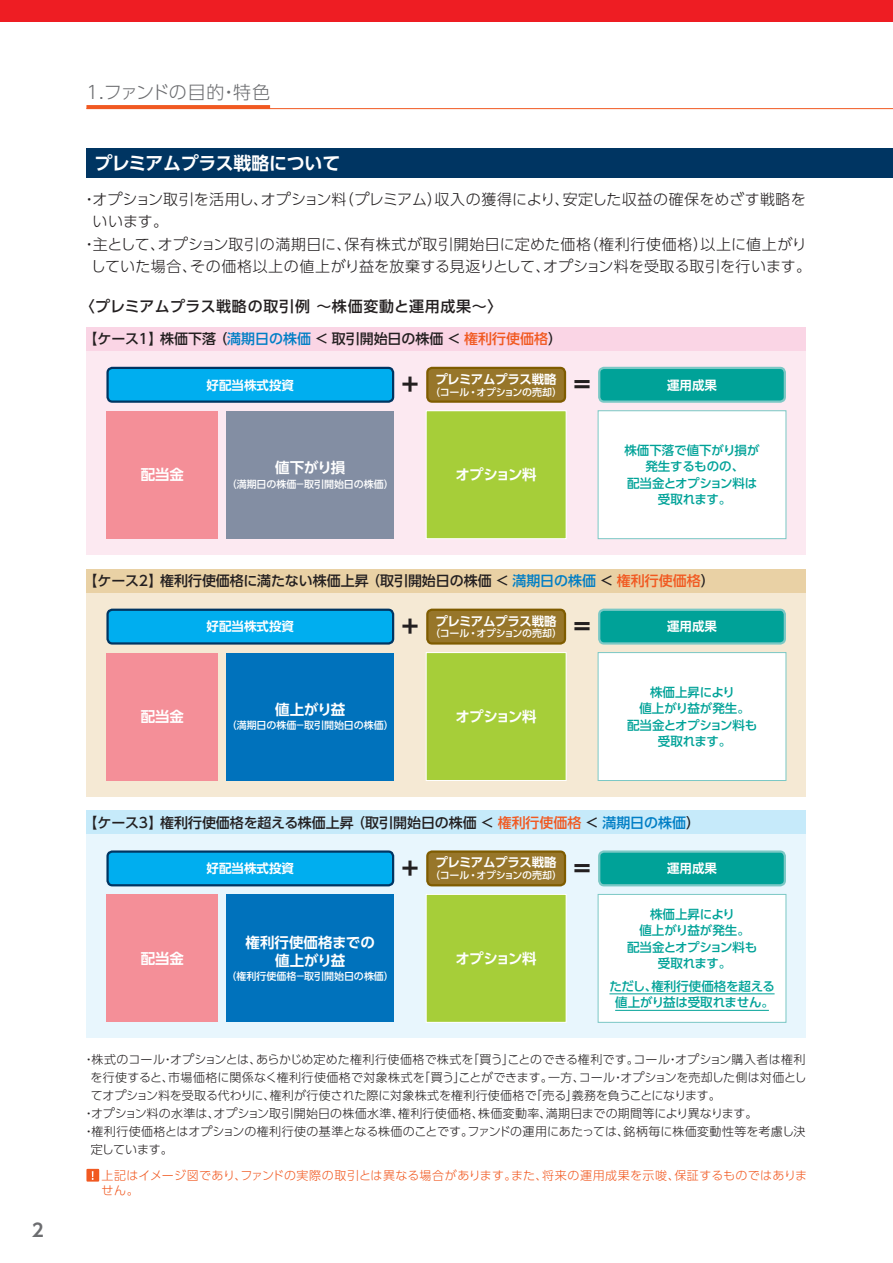
<style>
.page{position:relative;width:893px;height:1263px;background:#fff}
.page>*{position:absolute;margin:0;border:0;box-sizing:border-box;transform-origin:0 0}
.t1{font:800 22.05px "UD Shin Go Pro";color:#231f20}
.t2{font:700 18px "UD Shin Go Pro De";letter-spacing:-.02em;color:#fff}
.t3{font:300 18px "UD Shin Go Pro";letter-spacing:-.025em;color:#6c6d70}
.t4{font:700 18px "UD Shin Go Pro De";color:#6c6d70}
.t5{font:300 15px "UD Shin Go Pro";letter-spacing:.015em;color:#231f20}
.t6{font:300 15px "UD Shin Go Pro";letter-spacing:.04em;color:#231f20}
.t7{font:500 15px "UD Shin Go Pro";letter-spacing:.05em;color:#231f20}
.t8{font:700 14.55px "UD Shin Go Pro De";letter-spacing:-.025em;color:#fff}
.t9{font:700 14.55px/18px "UD Shin Go Pro De";color:#fff;text-align:center}
.t10{font:500 13.95px "UD Shin Go Pro";color:#231f20}
.t11{font:500 12.45px/16.5px "UD Shin Go Pro";letter-spacing:-.01em;color:#00a298;text-align:center}
.t12{font:700 12.45px "UD Shin Go Pro De";color:#fff}
.t13{font:700 12.45px "UD Shin Go Pro De";letter-spacing:-.025em;color:#fff}
.t14{font:300 12px "UD Shin Go Pro";letter-spacing:.005em;color:#231f20}
.t15{font:300 12px/15px "UD Shin Go Pro";letter-spacing:.035em;color:#f15921}
.t16{font:500 10.05px "UD Shin Go Pro";color:#fff}
.t17{font:500 10.05px "UD Shin Go Pro";letter-spacing:-.03em;color:#fff}
.s1{color:#007ec5}
.s2{color:#f15921}
</style>
<div class="page">
<div style="left:0;top:0;width:893px;height:21px;background:#ee1d23"></div>
<div style="left:86px;top:149px;width:807px;height:29px;background:#003562"></div>
<div style="left:86px;top:351px;width:720px;height:204px;background:#fce9f1"></div>
<div style="left:86px;top:593px;width:720px;height:203px;background:#f5e9d4"></div>
<div style="left:86px;top:834px;width:720px;height:204px;background:#e8f6fd"></div>
<div style="left:86px;top:327px;width:720px;height:24px;background:#fad5e5"></div>
<div style="left:86px;top:569px;width:720px;height:24px;background:#e9d1a5"></div>
<div style="left:86px;top:810px;width:720px;height:24px;background:#c6eafa"></div>
<div style="left:226px;top:411px;width:168px;height:128px;background:#838ea3"></div>
<div style="left:226px;top:653px;width:168px;height:127px;background:#0072bc"></div>
<div style="left:226px;top:894px;width:168px;height:128px;background:#0072bc"></div>
<div style="left:426px;top:411px;width:140px;height:128px;background:#a6ce39"></div>
<div style="left:426px;top:410px;width:140px;height:129px;border:1px solid #fff"></div>
<div style="left:426px;top:653px;width:140px;height:127px;background:#a6ce39"></div>
<div style="left:426px;top:652px;width:140px;height:129px;border:1px solid #fff"></div>
<div style="left:426px;top:894px;width:140px;height:128px;background:#a6ce39"></div>
<div style="left:426px;top:894px;width:140px;height:129px;border:1px solid #fff"></div>
<div style="left:598px;top:411px;width:188px;height:128px;background:#fff"></div>
<div style="left:598px;top:410px;width:188px;height:129px;border:1px solid #7bc8c5"></div>
<div style="left:598px;top:653px;width:188px;height:127px;background:#fff"></div>
<div style="left:598px;top:652px;width:188px;height:129px;border:1px solid #7bc8c5"></div>
<div style="left:598px;top:894px;width:188px;height:128px;background:#fff"></div>
<hr style="left:609px;top:993px;width:166px;height:1px;background:#00a298">
<hr style="left:615px;top:1010px;width:154px;height:1px;background:#00a298">
<div style="left:598px;top:894px;width:188px;height:129px;border:1px solid #7bc8c5"></div>
<div style="left:106px;top:411px;width:112px;height:128px;background:#f48f98"></div>
<div style="left:106px;top:653px;width:112px;height:127px;background:#f48f98"></div>
<div style="left:106px;top:894px;width:112px;height:128px;background:#f48f98"></div>
<div style="left:108px;top:368px;width:285px;height:34px;background:#00aeef;border-radius:5px"></div>
<div style="left:106px;top:367px;width:288px;height:36px;border:2px solid #003562;border-radius:5px"></div>
<div style="left:108px;top:610px;width:285px;height:33px;background:#00aeef;border-radius:5px"></div>
<div style="left:106px;top:609px;width:288px;height:36px;border:2px solid #003562;border-radius:5px"></div>
<div style="left:108px;top:851px;width:285px;height:34px;background:#00aeef;border-radius:5px"></div>
<div style="left:106px;top:850px;width:288px;height:36px;border:2px solid #003562;border-radius:5px"></div>
<div style="left:427px;top:368px;width:138px;height:34px;background:#97762a;border-radius:5px"></div>
<div style="left:426px;top:367px;width:140px;height:36px;border:2px solid #7f5c00;border-radius:5px"></div>
<div style="left:427px;top:610px;width:138px;height:33px;background:#97762a;border-radius:5px"></div>
<div style="left:426px;top:609px;width:140px;height:36px;border:2px solid #7f5c00;border-radius:5px"></div>
<div style="left:427px;top:851px;width:138px;height:34px;background:#97762a;border-radius:5px"></div>
<div style="left:426px;top:850px;width:140px;height:36px;border:2px solid #7f5c00;border-radius:5px"></div>
<div style="left:599px;top:368px;width:186px;height:34px;background:#00a298;border-radius:5px"></div>
<div style="left:598px;top:367px;width:188px;height:36px;border:2px solid #7bc8c5;border-radius:5px"></div>
<div style="left:599px;top:610px;width:186px;height:33px;background:#00a298;border-radius:5px"></div>
<div style="left:598px;top:609px;width:188px;height:36px;border:2px solid #7bc8c5;border-radius:5px"></div>
<div style="left:599px;top:851px;width:186px;height:34px;background:#00a298;border-radius:5px"></div>
<div style="left:598px;top:850px;width:188px;height:36px;border:2px solid #7bc8c5;border-radius:5px"></div>
<div style="left:86px;top:1169px;width:13px;height:12px;background:#f15921"></div>
<svg style="left:92px;top:1171px;width:2px;height:9px"></svg>
<hr style="left:86px;top:108px;width:807px;height:1px;background:#f15921">
<svg style="left:86px;top:105px;width:184px;height:4px"></svg>
<h2 class="t4" style="left:32px;top:1215px;width:13px">2</h2>
<h2 class="t3" style="left:86px;top:78px;width:185px">1.ファンドの目的・特色</h2>
<h2 class="t2" style="left:94px;top:149px;width:248px">プレミアムプラス戦略について</h2>
<p class="t5" style="left:82px;top:187px;width:725px">・オプション取引を活用し、オプション料（プレミアム）収入の獲得により、安定した収益の確保をめざす戦略を</p>
<p class="t5" style="left:92px;top:210px;width:77px">いいます。</p>
<p class="t6" style="left:82px;top:232px;width:726px">・主として、オプション取引の満期日に、保有株式が取引開始日に定めた価格（権利行使価格）以上に値上がり</p>
<p class="t5" style="left:91px;top:255px;width:722px">していた場合、その価格以上の値上がり益を放棄する見返りとして、オプション料を受取る取引を行います。</p>
<p class="t7" style="left:80px;top:294px;width:424px">〈プレミアムプラス戦略の取引例 ～株価変動と運用成果～〉</p>
<p class="t10" style="left:83px;top:327px;width:480px">【ケース1】株価下落 （<span class="s1">満期日の株価</span> ＜ 取引開始日の株価 ＜ <span class="s2">権利行使価格</span>）</p>
<p class="t12" style="left:207px;top:375px;width:89px">好配当株式投資</p>
<h1 class="t1" style="left:402px;top:367px;width:18px">+</h1>
<p class="t13" style="left:435px;top:369px;width:123px">プレミアムプラス戦略</p>
<p class="t17" style="left:430px;top:384px;width:134px">（コール・オプションの売却）</p>
<h1 class="t1" style="left:574px;top:367px;width:18px">=</h1>
<p class="t8" style="left:141px;top:463px;width:45px">配当金</p>
<p class="t8" style="left:275px;top:456px;width:72px">値下がり損</p>
<p class="t16" style="left:227px;top:475px;width:169px">（満期日の株価－取引開始日の株価）</p>
<p class="t8" style="left:455px;top:463px;width:83px">オプション料</p>
<p class="t12" style="left:667px;top:375px;width:51px">運用成果</p>
<p class="t11" style="left:624px;top:441px;width:137px">株価下落で値下がり損が発生するものの、<br>配当金とオプション料は受取れます。</p>
<p class="t10" style="left:83px;top:569px;width:633px">【ケース2】権利行使価格に満たない株価上昇 （取引開始日の株価 ＜<span class="s1">満期日の株価</span> ＜ <span class="s2">権利行使価格</span>）</p>
<p class="t12" style="left:207px;top:616px;width:89px">好配当株式投資</p>
<h1 class="t1" style="left:402px;top:608px;width:18px">+</h1>
<p class="t13" style="left:435px;top:611px;width:123px">プレミアムプラス戦略</p>
<p class="t17" style="left:430px;top:625px;width:134px">（コール・オプションの売却）</p>
<h1 class="t1" style="left:574px;top:608px;width:18px">=</h1>
<p class="t8" style="left:141px;top:705px;width:45px">配当金</p>
<p class="t8" style="left:275px;top:698px;width:72px">値上がり益</p>
<p class="t16" style="left:227px;top:717px;width:169px">（満期日の株価－取引開始日の株価）</p>
<p class="t8" style="left:455px;top:705px;width:83px">オプション料</p>
<p class="t12" style="left:667px;top:616px;width:51px">運用成果</p>
<p class="t11" style="left:627px;top:683px;width:132px">株価上昇により<br>値上がり益が発生。<br>配当金とオプション料も受取れます。</p>
<p class="t10" style="left:83px;top:811px;width:618px">【ケース3】権利行使価格を超える株価上昇 （取引開始日の株価 ＜ <span class="s2">権利行使価格</span> ＜ <span class="s1">満期日の株価</span>）</p>
<p class="t8" style="left:141px;top:946px;width:45px">配当金</p>
<p class="t12" style="left:207px;top:858px;width:89px">好配当株式投資</p>
<h1 class="t1" style="left:402px;top:850px;width:18px">+</h1>
<p class="t13" style="left:435px;top:852px;width:123px">プレミアムプラス戦略</p>
<p class="t17" style="left:430px;top:867px;width:134px">（コール・オプションの売却）</p>
<h1 class="t1" style="left:574px;top:850px;width:18px">=</h1>
<p class="t9" style="left:246px;top:933px;width:131px">権利行使価格までの値上がり益</p>
<p class="t16" style="left:227px;top:968px;width:169px">（権利行使価格－取引開始日の株価）</p>
<p class="t8" style="left:455px;top:946px;width:83px">オプション料</p>
<p class="t12" style="left:667px;top:858px;width:51px">運用成果</p>
<p class="t11" style="left:627px;top:905px;width:132px">株価上昇により<br>値上がり益が発生。<br>配当金とオプション料も受取れます。</p>
<p class="t11" style="left:609px;top:977px;width:167px">ただし、権利行使価格を超える値上がり益は受取れません。</p>
<p class="t14" style="left:83px;top:1049px;width:724px">・株式のコール・オプションとは、あらかじめ定めた権利行使価格で株式を「買う」ことのできる権利です。コール・オプション購入者は権利</p>
<p class="t14" style="left:91px;top:1067px;width:717px">を行使すると、市場価格に関係なく権利行使価格で対象株式を「買う」ことができます。一方、コール・オプションを売却した側は対価とし</p>
<p class="t14" style="left:91px;top:1085px;width:632px">てオプション料を受取る代わりに、権利が行使された際に対象株式を権利行使価格で「売る」義務を負うことになります。</p>
<p class="t14" style="left:83px;top:1103px;width:676px">・オプション料の水準は、オプション取引開始日の株価水準、権利行使価格、株価変動率、満期日までの期間等により異なります。</p>
<p class="t14" style="left:83px;top:1121px;width:724px">・権利行使価格とはオプションの権利行使の基準となる株価のことです。ファンドの運用にあたっては、銘柄毎に株価変動性等を考慮し決</p>
<p class="t14" style="left:91px;top:1139px;width:83px">定しています。</p>
<p class="t15" style="left:101px;top:1167px;width:707px">上記はイメージ図であり、ファンドの実際の取引とは異なる場合があります。また、将来の運用成果を示唆、保証するものではありません。</p>
</div>
